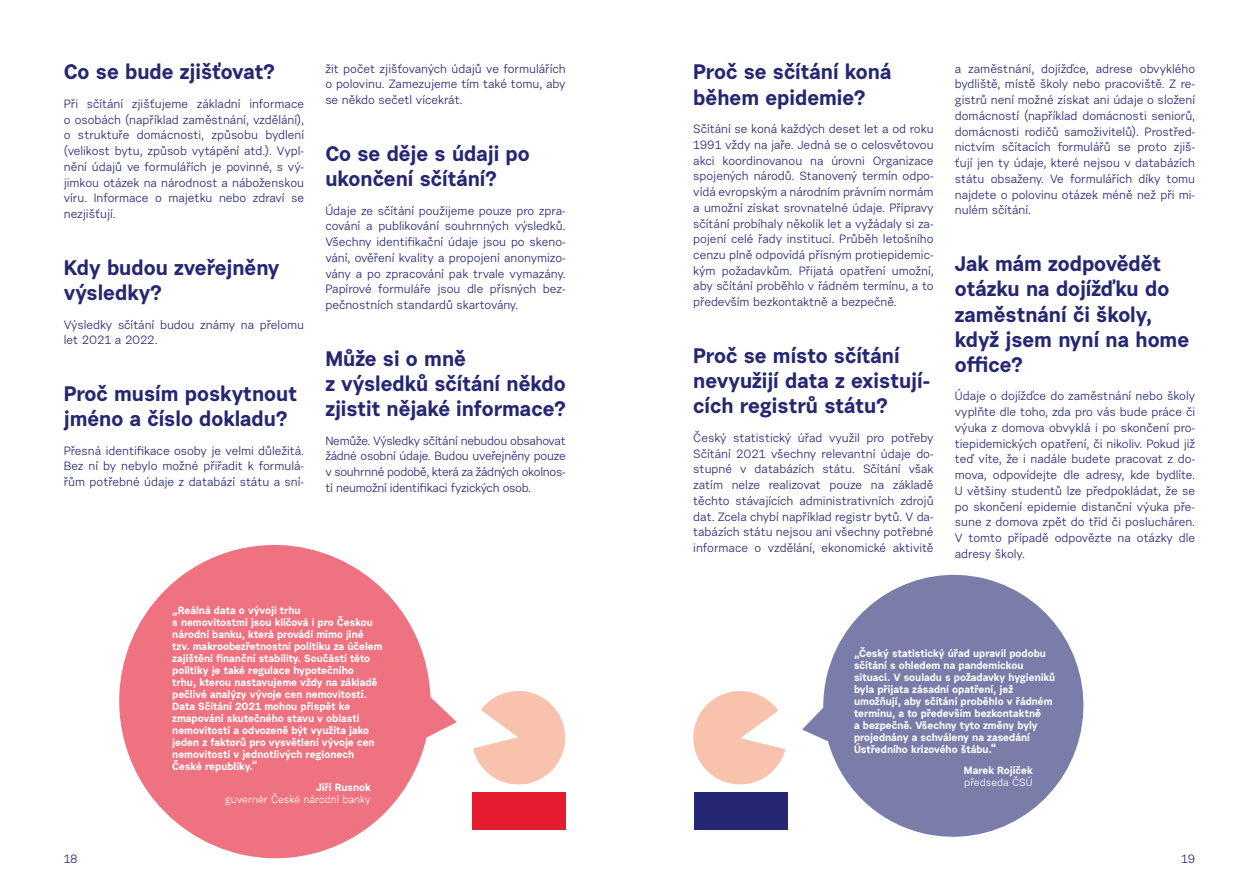
<style>
.page{position:relative;width:1259px;height:893px;background:#fff}
.page>*{position:absolute;margin:0;border:0;box-sizing:border-box;transform-origin:0 0}
.t1{font:700 21px/25.2px "Urban Grotesk Re Bo";color:#252772}
.t2{font:12px/15.8px "Urban Grotesk Re Bo";color:#252772;text-align:justify}
.t3{font:700 10.5px/12px "Urban Grotesk Re Bo";color:#fff}
.t4{font:10.5px "Urban Grotesk Re Bo";color:#fff}
</style>
<div class="page">
<div style="left:472px;top:792px;width:94px;height:37px;background:#e51b2f"></div>
<svg style="left:473px;top:691px;width:93px;height:94px"></svg>
<div style="left:694px;top:792px;width:93px;height:37px;background:#252772"></div>
<svg style="left:693px;top:691px;width:92px;height:94px"></svg>
<svg style="left:802px;top:574px;width:282px;height:263px;fill:#7a7daa"></svg>
<svg style="left:119px;top:545px;width:338px;height:314px;fill:#ee7280"></svg>
<h1 class="t1" style="left:64px;top:59px;width:212px">Co se bude zjišťovat?</h1>
<p class="t2" style="left:64px;top:96px;width:242px">Při sčítání zjišťujeme základní informace o osobách (například zaměstnání, vzdělání), o struktuře domácnosti, způsobu bydlení (velikost bytu, způsob vytápění atd.). Vypl&shy;nění údajů ve formulářích je povinné, s vý&shy;jimkou otázek na národnost a náboženskou víru. Informace o majetku nebo zdraví se nezjišťují.</p>
<h1 class="t1" style="left:64px;top:254px;width:217px">Kdy budou zveřejněny výsledky?</h1>
<p class="t2" style="left:64px;top:316px;width:242px">Výsledky sčítání budou známy na přelomu let 2021 a 2022.</p>
<h1 class="t1" style="left:64px;top:381px;width:235px">Proč musím poskytnout jméno a číslo dokladu?</h1>
<p class="t2" style="left:64px;top:442px;width:242px">Přesná identifikace osoby je velmi důležitá.<br>Bez ní by nebylo možné přiřadit k formulá&shy;řům potřebné údaje z databází státu a sní-</p>
<p class="t2" style="left:325px;top:60px;width:242px">žit počet zjišťovaných údajů ve formulářích o polovinu. Zamezujeme tím také tomu, aby se někdo sečetl vícekrát.</p>
<h1 class="t1" style="left:325px;top:140px;width:206px">Co se děje s údaji po ukončení sčítání?</h1>
<p class="t2" style="left:325px;top:202px;width:242px">Údaje ze sčítání použijeme pouze pro zpra&shy;cování a publikování souhrnných výsledků.<br>Všechny identifikační údaje jsou po skeno&shy;vání, ověření kvality a propojení anonymizo&shy;vány a po zpracování pak trvale vymazány.<br>Papírové formuláře jsou dle přísných bez&shy;pečnostních standardů skartovány.</p>
<h1 class="t1" style="left:325px;top:345px;width:242px">Může si o mně<br>z výsledků sčítání někdo zjistit nějaké informace?</h1>
<p class="t2" style="left:325px;top:432px;width:242px">Nemůže. Výsledky sčítání nebudou obsahovat žádné osobní údaje. Budou uveřejněny pouze v souhrnné podobě, která za žádných okolnos&shy;tí neumožní identifikaci fyzických osob.</p>
<p class="t3" style="left:172px;top:604px;width:212px">„Reálná data o vývoji trhu<br>s nemovitostmi jsou klíčová i pro Českou národní banku, která provádí mimo jiné tzv. makroobezřetnostní politiku za účelem zajištění finanční stability. Součástí této politiky je také regulace hypotečního<br>trhu, kterou nastavujeme vždy na základě pečlivé analýzy vývoje cen nemovitostí.<br>Data Sčítání 2021 mohou přispět ke zmapování skutečného stavu v oblasti nemovitostí a odvozeně být využita jako jeden z faktorů pro vysvětlení vývoje cen nemovitostí v jednotlivých regionech České republiky.“</p>
<p class="t3" style="left:316px;top:781px;width:56px">Jiří Rusnok</p>
<p class="t4" style="left:225px;top:793px;width:147px">guvernér České národní banky</p>
<h1 class="t1" style="left:693px;top:59px;width:200px">Proč se sčítání koná během epidemie?</h1>
<p class="t2" style="left:693px;top:121px;width:242px">Sčítání se koná každých deset let a od roku 1991 vždy na jaře. Jedná se o celosvětovou akci koordinovanou na úrovni Organizace spojených národů. Stanovený termín odpo&shy;vídá evropským a národním právním normám a umožní získat srovnatelné údaje. Přípravy sčítání probíhaly několik let a vyžádaly si za&shy;pojení celé řady institucí. Průběh letošního cenzu plně odpovídá přísným protiepidemic&shy;kým požadavkům. Přijatá opatření umožní, aby sčítání proběhlo v řádném termínu, a to především bezkontaktně a bezpečně.</p>
<h1 class="t1" style="left:693px;top:343px;width:238px">Proč se místo sčítání nevyužijí data z existují&shy;cích registrů státu?</h1>
<p class="t2" style="left:693px;top:430px;width:242px">Český statistický úřad využil pro potřeby Sčítání 2021 všechny relevantní údaje do&shy;stupné v databázích státu. Sčítání však zatím nelze realizovat pouze na základě těchto stávajících administrativních zdrojů dat. Zcela chybí například registr bytů. V da&shy;tabázích státu nejsou ani všechny potřebné informace o vzdělání, ekonomické aktivitě</p>
<p class="t2" style="left:955px;top:60px;width:242px">a zaměstnání, dojížďce, adrese obvyklého bydliště, místě školy nebo pracoviště. Z re&shy;gistrů není možné získat ani údaje o složení domácností (například domácnosti seniorů, domácnosti rodičů samoživitelů). Prostřed&shy;nictvím sčítacích formulářů se proto zjiš&shy;ťují jen ty údaje, které nejsou v databázích státu obsaženy. Ve formulářích díky tomu najdete o polovinu otázek méně než při mi&shy;nulém sčítání.</p>
<h1 class="t1" style="left:955px;top:251px;width:236px">Jak mám zodpovědět otázku na dojížďku do zaměstnání či školy, když jsem nyní na home office?</h1>
<p class="t2" style="left:955px;top:388px;width:242px">Údaje o dojížďce do zaměstnání nebo školy vyplňte dle toho, zda pro vás bude práce či výuka z domova obvyklá i po skončení pro&shy;tiepidemických opatření, či nikoliv. Pokud již teď víte, že i nadále budete pracovat z do&shy;mova, odpovídejte dle adresy, kde bydlíte.<br>U většiny studentů lze předpokládat, že se po skončení epidemie distanční výuka pře&shy;sune z domova zpět do tříd či poslucháren.<br>V tomto případě odpovězte na otázky dle adresy školy.</p>
<p class="t3" style="left:854px;top:647px;width:203px">„Český statistický úřad upravil podobu sčítání s ohledem na pandemickou situaci. V souladu s požadavky hygieniků byla přijata zásadní opatření, jež umožňují, aby sčítání proběhlo v řádném termínu, a to především bezkontaktně<br>a bezpečně. Všechny tyto změny byly projednány a schváleny na zasedání Ústředního krizového štábu.“</p>
<p class="t3" style="left:964px;top:764px;width:70px">Marek Rojíček</p>
<p class="t4" style="left:964px;top:776px;width:70px">předseda ČSÚ</p>
<p class="t2" style="left:64px;top:851px;width:15px">18</p>
<p class="t2" style="left:1181px;top:851px;width:15px">19</p>
</div>
